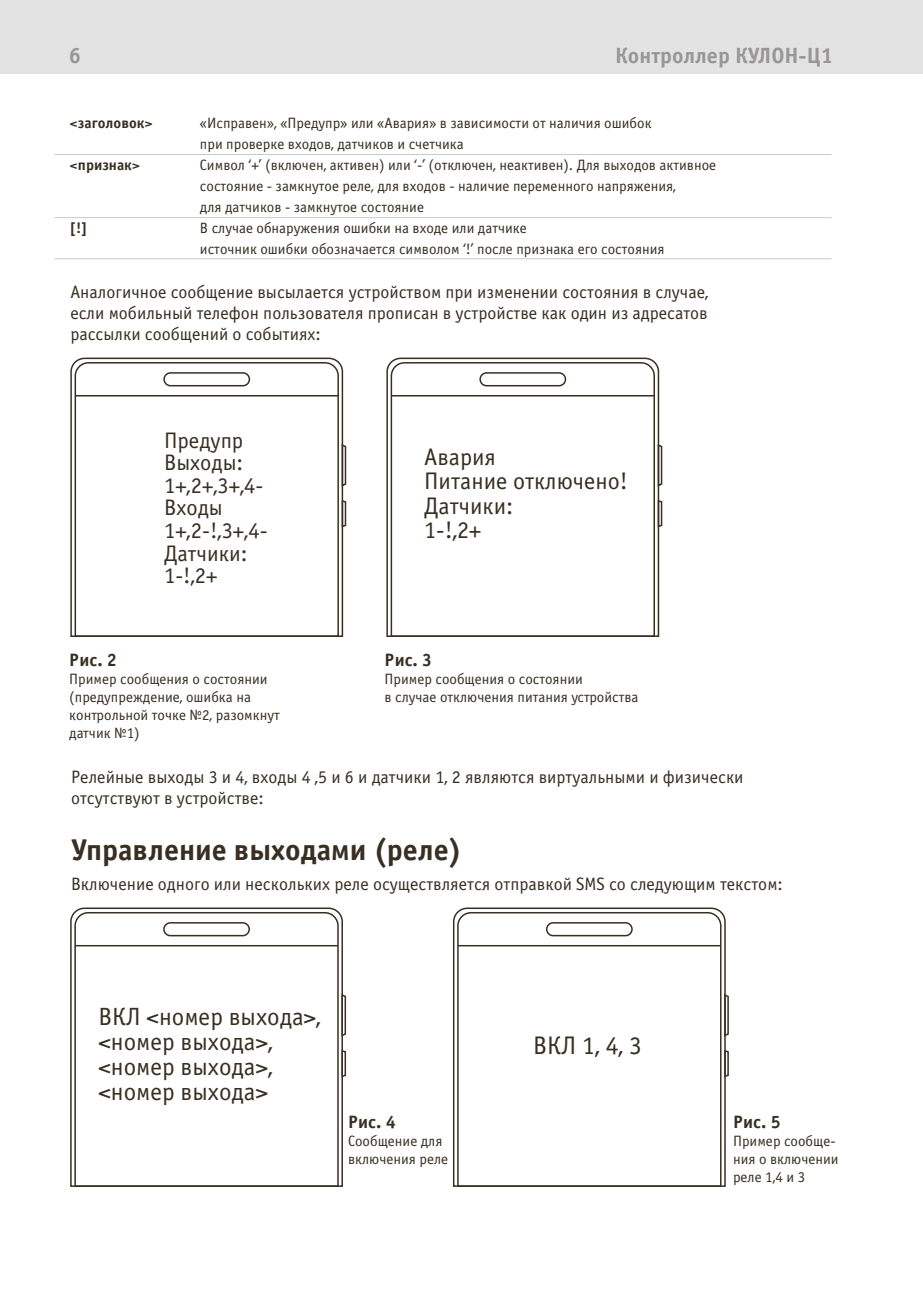
<style>
.page{position:relative;width:923px;height:1293px;background:#fff}
.page>*{position:absolute;margin:0;border:0;box-sizing:border-box;transform-origin:0 0}
.t1{font:700 30px "Officina Sans C";color:#382f22}
.t2{font:25.5px "Officina Sans C";color:#382f22}
.t3{font:25.05px/25px "Officina Sans C";color:#382f22}
.t4{font:24px/24px "Officina Sans C";color:#382f22}
.t5{font:22.5px/22.5px "Officina Sans C";color:#382f22}
.t6{font:700 22.05px "Officina Sans C";color:#989696}
.t7{font:18px/21px "Officina Sans C";color:#382f22;text-align:justify}
.t8{font:700 18px "Officina Sans C";color:#382f22}
.t9{font:15px/18px "Officina Sans C";color:#382f22}
.t10{font:700 15px "Officina Sans C";color:#382f22}
</style>
<div class="page">
<hr style="left:55px;top:154px;width:776px;height:1px;background:#c9c9c9">
<hr style="left:55px;top:217px;width:776px;height:1px;background:#c9c9c9">
<hr style="left:55px;top:258px;width:776px;height:1px;background:#c9c9c9">
<svg style="left:660px;top:445px;width:3px;height:41px"></svg>
<svg style="left:660px;top:500px;width:3px;height:27px"></svg>
<svg style="left:386px;top:357px;width:274px;height:280px"></svg>
<svg style="left:344px;top:445px;width:3px;height:41px"></svg>
<svg style="left:344px;top:500px;width:3px;height:27px"></svg>
<svg style="left:70px;top:357px;width:274px;height:280px"></svg>
<svg style="left:726px;top:994px;width:3px;height:42px"></svg>
<svg style="left:726px;top:1050px;width:3px;height:27px"></svg>
<svg style="left:452px;top:907px;width:274px;height:280px"></svg>
<svg style="left:344px;top:995px;width:3px;height:41px"></svg>
<svg style="left:344px;top:1050px;width:3px;height:27px"></svg>
<svg style="left:70px;top:907px;width:274px;height:280px"></svg>
<div style="left:0;top:0;width:923px;height:73px;background:#e3e3e3"></div>
<h3 class="t6" style="left:69px;top:43px;width:14px">6</h3>
<h3 class="t6" style="left:615px;top:43px;width:219px">Контроллер КУЛОН-Ц1</h3>
<p class="t10" style="left:70px;top:114px;width:85px">&lt;заголовок&gt;</p>
<p class="t10" style="left:70px;top:156px;width:72px">&lt;признак&gt;</p>
<p class="t10" style="left:70px;top:219px;width:20px">[!]</p>
<p class="t9" style="left:200px;top:112px;width:518px;line-height:21px">«Исправен», «Предупр» или «Авария» в зависимости от наличия ошибок<br>при проверке входов, датчиков и счетчика<br>Символ ‘+’ (включен, активен) или ‘-’ (отключен, неактивен). Для выходов активное состояние - замкнутое реле, для входов - наличие переменного напряжения,<br>для датчиков - замкнутое состояние<br>В случае обнаружения ошибки на входе или датчике<br>источник ошибки обозначается символом ‘!’ после признака его состояния</p>
<p class="t7" style="left:70px;top:282px;width:639px">Аналогичное сообщение высылается устройством при изменении состояния в случае, если мобильный телефон пользователя прописан в устройстве как один из адресатов рассылки сообщений о событиях:</p>
<h3 class="t5" style="left:164px;top:429px;width:105px">Предупр<br>Выходы:<br>1+,2+,3+,4-<br>Входы<br>1+,2-!,3+,4-<br>Датчики:<br>1-!,2+</h3>
<p class="t8" style="left:69px;top:649px;width:49px">Рис. 2</p>
<p class="t9" style="left:69px;top:670px;width:212px">Пример сообщения о состоянии (предупреждение, ошибка на контрольной точке №2, разомкнут датчик №1)</p>
<h3 class="t4" style="left:424px;top:446px;width:205px">Авария<br>Питание отключено!<br>Датчики:<br>1-!,2+</h3>
<p class="t8" style="left:384px;top:649px;width:49px">Рис. 3</p>
<p class="t9" style="left:384px;top:670px;width:255px">Пример сообщения о состоянии<br>в случае отключения питания устройства</p>
<p class="t7" style="left:71px;top:767px;width:674px">Релейные выходы 3 и 4, входы 4 ,5 и 6 и датчики 1, 2 являются виртуальными и физически отсутствуют в устройстве:</p>
<h1 class="t1" style="left:71px;top:833px;width:392px">Управление выходами (реле)</h1>
<p class="t7" style="left:71px;top:874px;width:713px">Включение одного или нескольких реле осуществляется отправкой SMS со следующим текстом:</p>
<h3 class="t3" style="left:98px;top:1004px;width:224px">ВКЛ &lt;номер выхода&gt;, &lt;номер выхода&gt;, &lt;номер выхода&gt;, &lt;номер выхода&gt;</h3>
<p class="t8" style="left:348px;top:1112px;width:49px">Рис. 4</p>
<p class="t9" style="left:348px;top:1132px;width:102px">Сообщение для включения реле</p>
<h2 class="t2" style="left:533px;top:1032px;width:110px">ВКЛ 1, 4, 3</h2>
<p class="t8" style="left:733px;top:1112px;width:49px">Рис. 5</p>
<p class="t9" style="left:733px;top:1132px;width:107px">Пример сообще&shy;ния о включении реле 1,4 и 3</p>
</div>
